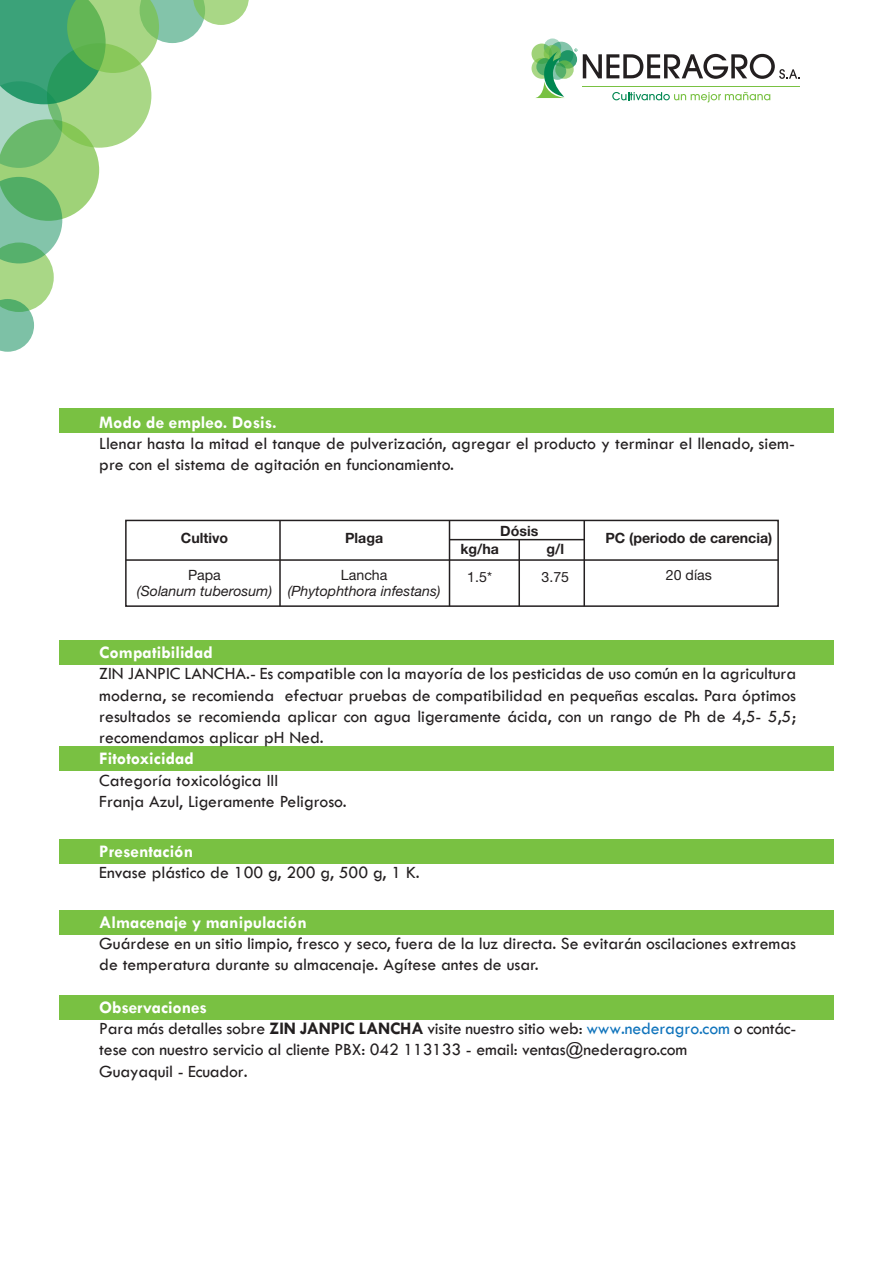
<style>
.page{position:relative;width:893px;height:1263px;background:#fff}
.page>*{position:absolute;margin:0;border:0;box-sizing:border-box;transform-origin:0 0}
.t1{font:17.7px/21.3px "Tw Cen";color:#231f20}
.t2{font:700 17.7px "Tw Cen";color:#fff}
.t3{font:700 14.25px "Helvetica Neue LT Std";color:#231f20}
.t4{font:italic 14.25px "Helvetica Neue LT Std";color:#231f20}
.t5{font:14.25px "Helvetica Neue LT Std";color:#231f20}
.s1{font-weight:700;color:#fff}
.s2{font-weight:700}
.s3{color:#1074bc}
</style>
<div class="page">
<svg style="left:0;top:0;width:249px;height:352px"></svg>
<svg style="left:531px;top:58px;width:21px;height:21px"></svg>
<svg style="left:531px;top:44px;width:21px;height:20px"></svg>
<svg style="left:544px;top:38px;width:17px;height:18px"></svg>
<svg style="left:549px;top:42px;width:24px;height:24px"></svg>
<svg style="left:559px;top:50px;width:18px;height:19px"></svg>
<svg style="left:555px;top:60px;width:19px;height:19px"></svg>
<svg style="left:544px;top:45px;width:17px;height:17px"></svg>
<div style="left:549px;top:62px;width:17px;height:18px;background:#56af6b;border-radius:50%"></div>
<svg style="left:535px;top:51px;width:30px;height:47px"></svg>
<hr style="left:583px;top:86px;width:217px;height:1px;background:#79c142">
<svg style="left:612px;top:92px;width:158px;height:11px"></svg>
<svg style="left:583px;top:54px;width:217px;height:25px"></svg>
<div style="left:59px;top:409px;width:775px;height:24px;background:#79c142"></div>
<div style="left:59px;top:640px;width:775px;height:25px;background:#79c142"></div>
<div style="left:59px;top:746px;width:775px;height:25px;background:#79c142"></div>
<div style="left:59px;top:839px;width:775px;height:24px;background:#79c142"></div>
<div style="left:59px;top:910px;width:775px;height:24px;background:#79c142"></div>
<div style="left:59px;top:995px;width:775px;height:24px;background:#79c142"></div>
<div style="left:125px;top:520px;width:654px;height:87px;background:#fff;border:2px solid #231f20"></div>
<hr style="left:126px;top:559px;width:652px;height:2px;background:#231f20">
<hr style="left:449px;top:539px;width:135px;height:1px;background:#231f20">
<hr style="left:279px;top:520px;width:2px;height:86px;background:#231f20">
<hr style="left:449px;top:520px;width:1px;height:86px;background:#231f20">
<hr style="left:583px;top:520px;width:2px;height:86px;background:#231f20">
<hr style="left:518px;top:540px;width:2px;height:66px;background:#231f20">
<p class="t2" style="left:99px;top:411px;width:179px">Modo de empleo. Dosis.</p>
<p class="t1" style="left:99px;top:433px;width:697px">Llenar hasta la mitad el tanque de pulverización, agregar el producto y terminar el llenado, siem&shy;pre con el sistema de agitación en funcionamiento.</p>
<p class="t3" style="left:181px;top:530px;width:49px">Cultivo</p>
<p class="t3" style="left:345px;top:530px;width:40px">Plaga</p>
<p class="t3" style="left:500px;top:522px;width:40px">Dósis</p>
<p class="t3" style="left:460px;top:540px;width:40px">kg/ha</p>
<p class="t3" style="left:546px;top:540px;width:19px">g/l</p>
<p class="t3" style="left:605px;top:530px;width:169px">PC (periodo de carencia)</p>
<p class="t5" style="left:188px;top:566px;width:34px">Papa</p>
<p class="t4" style="left:137px;top:582px;width:137px">(Solanum tuberosum)</p>
<p class="t5" style="left:341px;top:566px;width:48px">Lancha</p>
<p class="t4" style="left:288px;top:582px;width:154px">(Phytophthora infestans)</p>
<p class="t5" style="left:467px;top:568px;width:26px">1.5*</p>
<p class="t5" style="left:541px;top:568px;width:29px">3.75</p>
<p class="t5" style="left:666px;top:566px;width:47px">20 días</p>
<p class="t2" style="left:99px;top:642px;width:115px">Compatibilidad</p>
<p class="t1" style="left:99px;top:663px;width:698px;text-align:justify">ZIN JANPIC LANCHA.- Es compatible con la mayoría de los pesticidas de uso común en la agricultura moderna, se recomienda efectuar pruebas de compatibilidad en pequeñas escalas. Para óptimos resultados se recomienda aplicar con agua ligeramente ácida, con un rango de Ph de 4,5- 5,5; recomendamos aplicar pH Ned.</p>
<p class="t2" style="left:99px;top:748px;width:96px">Fitotoxicidad</p>
<p class="t1" style="left:99px;top:769px;width:249px">Categoría toxicológica III<br>Franja Azul, Ligeramente Peligroso.</p>
<p class="t2" style="left:99px;top:841px;width:95px">Presentación</p>
<p class="t1" style="left:99px;top:862px;width:322px">Envase plástico de 100 g, 200 g, 500 g, 1 K.</p>
<p class="t2" style="left:99px;top:911px;width:209px">Almacenaje y manipulación</p>
<p class="t1" style="left:99px;top:933px;width:698px">Guárdese en un sitio limpio, fresco y seco, fuera de la luz directa. Se evitarán oscilaciones extremas de temperatura durante su almacenaje. Agítese antes de usar.</p>
<p class="t1" style="left:99px;top:996px;width:698px"><span class="s1">Observaciones<br></span>Para más detalles sobre <span class="s2">ZIN JANPIC LANCHA</span> visite nuestro sitio web: <span class="s3">www.nederagro.com</span> o contác&shy;tese con nuestro servicio al cliente PBX: 042 113133 - email: ventas@nederagro.com<br>Guayaquil - Ecuador.</p>
</div>
